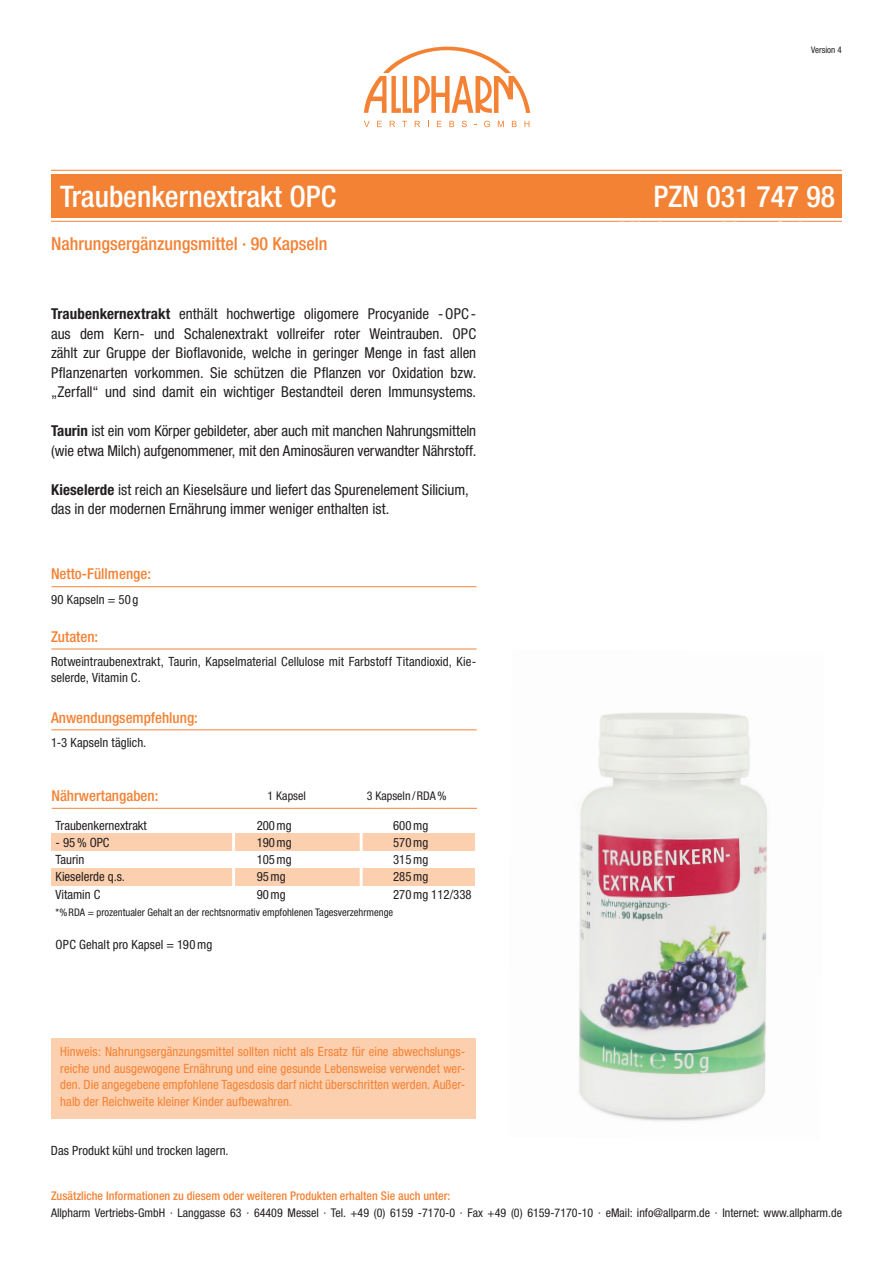
<style>
.page{position:relative;width:893px;height:1263px;background:#fff}
.page>*{position:absolute;margin:0;border:0;box-sizing:border-box;transform-origin:0 0}
.t1{font:500 condensed 29.7px "Helvetica Neue";color:#fff}
.t2{font:500 condensed 18px "Helvetica Neue";color:#f48234}
.t3{font:condensed 15px/19.5px "Helvetica Neue";letter-spacing:-.005em;color:#231f20}
.t4{font:500 condensed 15px "Helvetica Neue";color:#f48234}
.t5{font:condensed 12.75px/15.3px "Helvetica Neue";letter-spacing:.005em;color:#231f20}
.t6{font:condensed 12.75px/16.5px "Helvetica Neue";letter-spacing:.005em;color:#f48234;text-align:justify}
.t7{font:condensed 12px "Helvetica Neue";color:#231f20}
.t8{font:500 condensed 12px "Helvetica Neue";color:#f48234}
.t9{font:condensed 10.5px "Helvetica Neue";color:#231f20}
.t10{font:condensed 9px "Helvetica Neue";color:#231f20}
.s1{font-weight:700}
</style>
<div class="page">
<div style="left:51px;top:174px;width:791px;height:44px;background:#f48234"></div>
<svg style="left:364px;top:46px;width:166px;height:67px"></svg>
<svg style="left:364px;top:121px;width:6px;height:6px"></svg>
<svg style="left:377px;top:121px;width:5px;height:6px"></svg>
<svg style="left:390px;top:121px;width:5px;height:6px"></svg>
<svg style="left:415px;top:121px;width:5px;height:6px"></svg>
<svg style="left:437px;top:121px;width:5px;height:6px"></svg>
<svg style="left:449px;top:121px;width:5px;height:6px"></svg>
<svg style="left:462px;top:121px;width:5px;height:6px"></svg>
<svg style="left:484px;top:121px;width:6px;height:6px"></svg>
<svg style="left:498px;top:121px;width:6px;height:6px"></svg>
<svg style="left:512px;top:121px;width:5px;height:6px"></svg>
<svg style="left:524px;top:121px;width:5px;height:6px"></svg>
<hr style="left:51px;top:170px;width:791px;height:1px;background:#f48234">
<hr style="left:51px;top:221px;width:791px;height:1px;background:#f48234">
<hr style="left:51px;top:586px;width:426px;height:1px;background:#f48234">
<hr style="left:51px;top:648px;width:426px;height:1px;background:#f48234">
<hr style="left:51px;top:729px;width:426px;height:1px;background:#f48234">
<div style="left:51px;top:1038px;width:425px;height:80px;background:#fccfae"></div>
<img style="left:579px;top:712px;width:188px;height:409px">
<hr style="left:52px;top:808px;width:425px;height:1px;background:#f48234">
<div style="left:51px;top:833px;width:424px;height:17px;background:#fccfae"></div>
<div style="left:51px;top:869px;width:424px;height:17px;background:#fccfae"></div>
<hr style="left:232px;top:819px;width:3px;height:174px;background:#fff">
<hr style="left:360px;top:819px;width:3px;height:174px;background:#fff">
<p class="t10" style="left:811px;top:45px;width:32px">Version 4</p>
<h1 class="t1" style="left:60px;top:179px;width:278px">Traubenkernextrakt OPC</h1>
<h1 class="t1" style="left:654px;top:179px;width:183px">PZN 031 747 98</h1>
<p class="t2" style="left:51px;top:232px;width:278px">Nahrungsergänzungsmittel · 90 Kapseln</p>
<p class="t3" style="left:51px;top:304px;width:427px;text-align:justify"><span class="s1">Traubenkernextrakt</span> enthält hochwertige oligomere Procyanide -OPC&shy;aus dem Kern- und Schalenextrakt vollreifer roter Weintrauben. OPC zählt zur Gruppe der Bioflavonide, welche in geringer Menge in fast allen Pflanzenarten vorkommen. Sie schützen die Pflanzen vor Oxidation bzw. „Zerfall“ und sind damit ein wichtiger Bestandteil deren Immunsystems.</p>
<p class="t3" style="left:51px;top:421px;width:427px"><span class="s1">Taurin</span> ist ein vom Körper gebildeter, aber auch mit manchen Nahrungsmitteln (wie etwa Milch) aufgenommener, mit den Aminosäuren verwandter Nährstoff.</p>
<p class="t3" style="left:51px;top:480px;width:419px"><span class="s1">Kieselerde</span> ist reich an Kieselsäure und liefert das Spurenelement Silicium, das in der modernen Ernährung immer weniger enthalten ist.</p>
<p class="t4" style="left:51px;top:565px;width:101px">Netto-Füllmenge:</p>
<p class="t5" style="left:51px;top:592px;width:89px">90 Kapseln = 50 g</p>
<p class="t4" style="left:51px;top:627px;width:49px">Zutaten:</p>
<p class="t5" style="left:51px;top:654px;width:427px">Rotweintraubenextrakt, Taurin, Kapselmaterial Cellulose mit Farbstoff Titandioxid, Kie&shy;selerde, Vitamin C.</p>
<p class="t4" style="left:51px;top:708px;width:148px">Anwendungsempfehlung:</p>
<p class="t5" style="left:51px;top:735px;width:97px">1-3 Kapseln täglich.</p>
<p class="t4" style="left:51px;top:787px;width:108px">Nährwertangaben:</p>
<p class="t7" style="left:268px;top:789px;width:40px">1 Kapsel</p>
<p class="t7" style="left:367px;top:789px;width:81px">3 Kapseln /RDA%</p>
<p class="t5" style="left:56px;top:817px;width:93px">Traubenkernextrakt</p>
<p class="t5" style="left:257px;top:817px;width:37px">200mg</p>
<p class="t5" style="left:393px;top:817px;width:37px">600mg</p>
<p class="t5" style="left:56px;top:835px;width:55px">- 95% OPC</p>
<p class="t5" style="left:257px;top:835px;width:37px">190mg</p>
<p class="t5" style="left:393px;top:835px;width:37px">570mg</p>
<p class="t5" style="left:56px;top:852px;width:30px">Taurin</p>
<p class="t5" style="left:257px;top:852px;width:37px">105mg</p>
<p class="t5" style="left:393px;top:852px;width:37px">315mg</p>
<p class="t5" style="left:56px;top:869px;width:71px">Kieselerde q.s.</p>
<p class="t5" style="left:257px;top:869px;width:30px">95mg</p>
<p class="t5" style="left:393px;top:869px;width:37px">285mg</p>
<p class="t5" style="left:56px;top:886px;width:46px">Vitamin C</p>
<p class="t5" style="left:257px;top:886px;width:30px">90mg</p>
<p class="t5" style="left:393px;top:886px;width:80px">270mg 112/338</p>
<p class="t9" style="left:56px;top:906px;width:339px">*%RDA = prozentualer Gehalt an der rechtsnormativ empfohlenen Tagesverzehrmenge</p>
<p class="t5" style="left:56px;top:936px;width:158px">OPC Gehalt pro Kapsel = 190mg</p>
<p class="t6" style="left:60px;top:1043px;width:406px">Hinweis: Nahrungsergänzungsmittel sollten nicht als Ersatz für eine abwechslungs&shy;reiche und ausgewogene Ernährung und eine gesunde Lebensweise verwendet wer&shy;den. Die angegebene empfohlene Tagesdosis darf nicht überschritten werden. Außer&shy;halb der Reichweite kleiner Kinder aufbewahren.</p>
<p class="t5" style="left:51px;top:1143px;width:179px">Das Produkt kühl und trocken lagern.</p>
<p class="t8" style="left:51px;top:1189px;width:401px">Zusätzliche Informationen zu diesem oder weiteren Produkten erhalten Sie auch unter:</p>
<p class="t7" style="left:51px;top:1205px;width:792px">Allpharm Vertriebs-GmbH · Langgasse 63 · 64409 Messel · Tel. +49 (0) 6159 -7170-0 · Fax +49 (0) 6159-7170-10 · eMail: info@allparm.de · Internet: www.allpharm.de</p>
</div>
